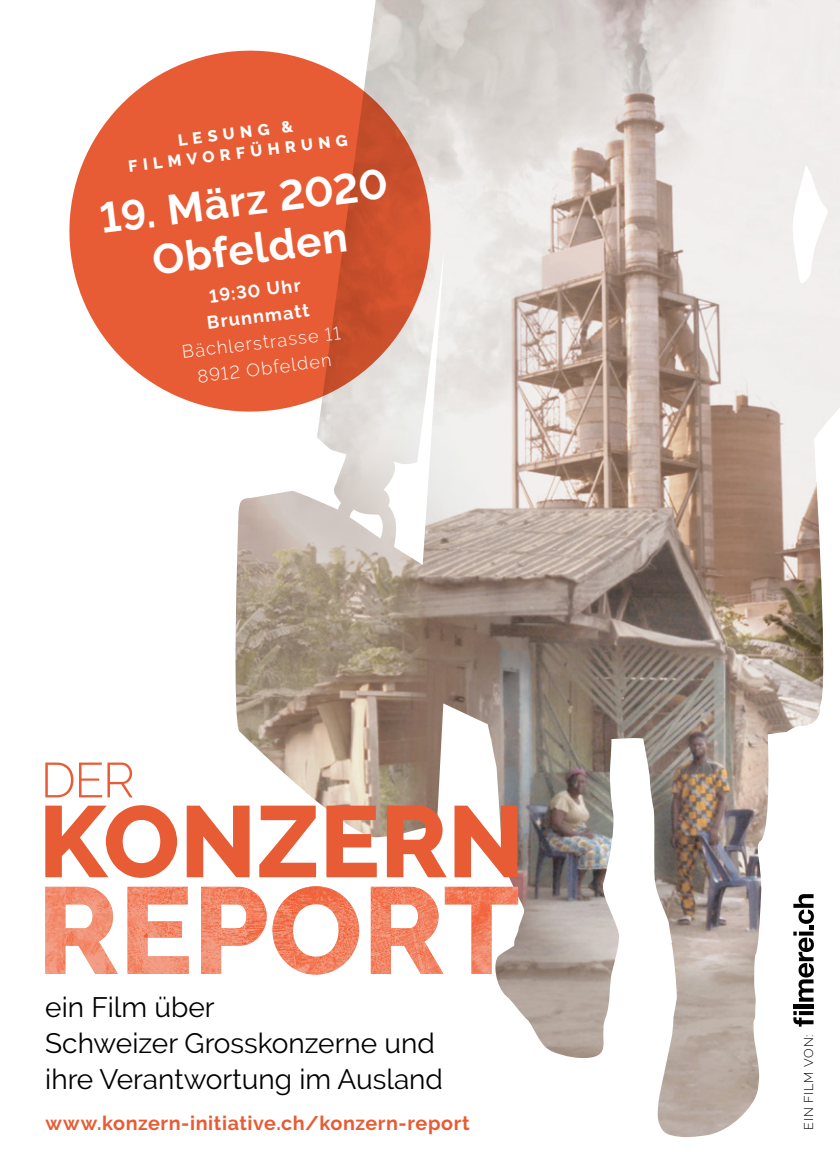
<style>
.page{position:relative;width:840px;height:1174px;background:#fff}
.page>*{position:absolute;margin:0;border:0;box-sizing:border-box;transform-origin:0 0}
.t1{font:700 42px/48px "Raleway";color:#fff;text-align:center}
.t2{font:28px/36px "Raleway";color:#000}
.t3{font:700 19.8px "Raleway";letter-spacing:.03em;color:#e75c34}
.t4{font:300 18px/26px "Raleway";color:#fff;text-align:center}
.t5{font:700 18px/26px "Raleway";color:#fff;text-align:center}
.t6{font:800 16px/20px "Raleway";color:#fff;text-align:center}
.t7{font:300 12.6px "Raleway";letter-spacing:.065em;color:#000}
</style>
<div class="page">
<img style="left:235px;top:0;width:604px;height:1137px">
<img style="left:45px;top:886px;width:473px;height:88px">
<svg style="left:45px;top:762px;width:472px;height:116px"></svg>
<svg style="left:792px;top:1011px;width:21px;height:15px"></svg>
<hr style="left:792px;top:1004px;width:21px;height:4px;background:#000">
<svg style="left:792px;top:894px;width:21px;height:107px"></svg>
<svg style="left:69px;top:40px;width:372px;height:382px;fill:#e75c34"></svg>
<p class="t6" style="left:125px;top:137px;width:222px;rotate:-7deg">LESUNG &amp;<br>FILMVORFÜHRUNG</p>
<h1 class="t1" style="left:97px;top:195px;width:291px;rotate:-7deg">19. März 2020<br>Obfelden</h1>
<p class="t5" style="left:202px;top:284px;width:104px;rotate:-7deg">19:30 Uhr<br>Brunnmatt</p>
<p class="t4" style="left:180px;top:339px;width:161px;rotate:-7deg">Bächlerstrasse 11<br>8912 Obfelden</p>
<p class="t2" style="left:45px;top:989px;width:399px">ein Film über<br>Schweizer Grosskonzerne und ihre Verantwortung im Ausland</p>
<p class="t3" style="left:45px;top:1111px;width:425px">www.konzern-initiative.ch/konzern-report</p>
<p class="t7" style="left:800px;top:1129px;width:97px;rotate:-90deg">EIN FILM VON:</p>
</div>
